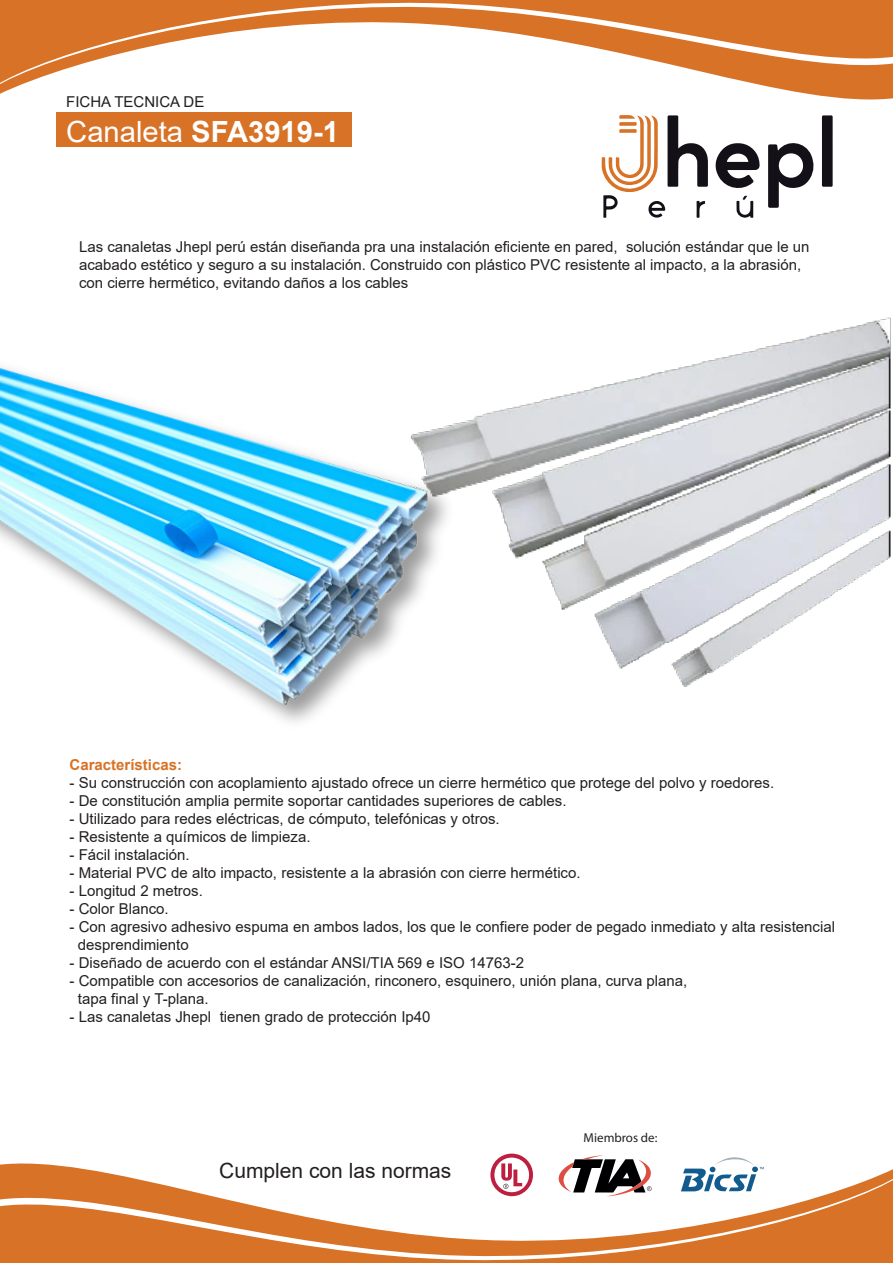
<style>
.page{position:relative;width:893px;height:1263px;background:#fff}
.page>*{position:absolute;margin:0;border:0;box-sizing:border-box;transform-origin:0 0}
.t1{font:700 29.25px "Arial";color:#fff}
.t2{font:21px "Arial";color:#231f20}
.t3{font:15px/18px "Arial";color:#231f20}
.t4{font:700 15px "Arial";color:#d87226}
.t5{font:12.9px "Myriad Pro";color:#231f20}
.s1{font-weight:400}
</style>
<div class="page">
<div style="left:56px;top:113px;width:296px;height:34px;background:#d87226"></div>
<img style="left:461px;top:317px;width:430px;height:370px">
<img style="left:436px;top:422px;width:25px;height:132px">
<img style="left:0;top:366px;width:436px;height:356px">
<svg style="left:768px;top:143px;width:46px;height:65px"></svg>
<svg style="left:822px;top:115px;width:11px;height:72px"></svg>
<svg style="left:601px;top:115px;width:107px;height:103px"></svg>
<svg style="left:715px;top:143px;width:45px;height:75px"></svg>
<svg style="left:0;top:89px;width:893px;height:11px"></svg>
<svg style="left:0;top:0;width:893px;height:87px;fill:#d87226"></svg>
<svg style="left:0;top:1153px;width:893px;height:21px"></svg>
<svg style="left:0;top:1174px;width:893px;height:2px"></svg>
<svg style="left:0;top:1176px;width:893px;height:86px;fill:#d87226"></svg>
<p class="t3" style="left:66px;top:92px;width:140px">FICHA TECNICA DE</p>
<h1 class="t1" style="left:66px;top:111px;width:274px"><span class="s1">Canaleta</span> SFA3919-1</h1>
<p class="t3" style="left:79px;top:238px;width:732px">Las canaletas Jhepl perú están diseñanda pra una instalación eficiente en pared, solución estándar que le un acabado estético y seguro a su instalación. Construido con plástico PVC resistente al impacto, a la abrasión, con cierre hermético, evitando daños a los cables</p>
<p class="t4" style="left:70px;top:754px;width:114px">Características:</p>
<p class="t3" style="left:70px;top:773px;width:706px">- Su construcción con acoplamiento ajustado ofrece un cierre hermético que protege del polvo y roedores.</p>
<p class="t3" style="left:70px;top:791px;width:498px">- De constitución amplia permite soportar cantidades superiores de cables.</p>
<p class="t3" style="left:70px;top:809px;width:432px">- Utilizado para redes eléctricas, de cómputo, telefónicas y otros.</p>
<p class="t3" style="left:70px;top:827px;width:242px">- Resistente a químicos de limpieza.</p>
<p class="t3" style="left:70px;top:845px;width:122px">- Fácil instalación.</p>
<p class="t3" style="left:70px;top:863px;width:513px">- Material PVC de alto impacto, resistente a la abrasión con cierre hermético.</p>
<p class="t3" style="left:70px;top:881px;width:135px">- Longitud 2 metros.</p>
<p class="t3" style="left:70px;top:899px;width:101px">- Color Blanco.</p>
<p class="t3" style="left:78px;top:917px;width:759px;text-indent:-8px">- Con agresivo adhesivo espuma en ambos lados, los que le confiere poder de pegado inmediato y alta resistencial desprendimiento</p>
<p class="t3" style="left:70px;top:953px;width:456px">- Diseñado de acuerdo con el estándar ANSI/TIA 569 e ISO 14763-2</p>
<p class="t3" style="left:78px;top:971px;width:611px;text-indent:-8px">- Compatible con accesorios de canalización, rinconero, esquinero, unión plana, curva plana, tapa final y T-plana.</p>
<p class="t3" style="left:70px;top:1007px;width:363px">- Las canaletas Jhepl tienen grado de protección Ip40</p>
<h2 class="t2" style="left:219px;top:1156px;width:234px">Cumplen con las normas</h2>
<p class="t5" style="left:584px;top:1130px;width:75px">Miembros de:</p>
</div>
